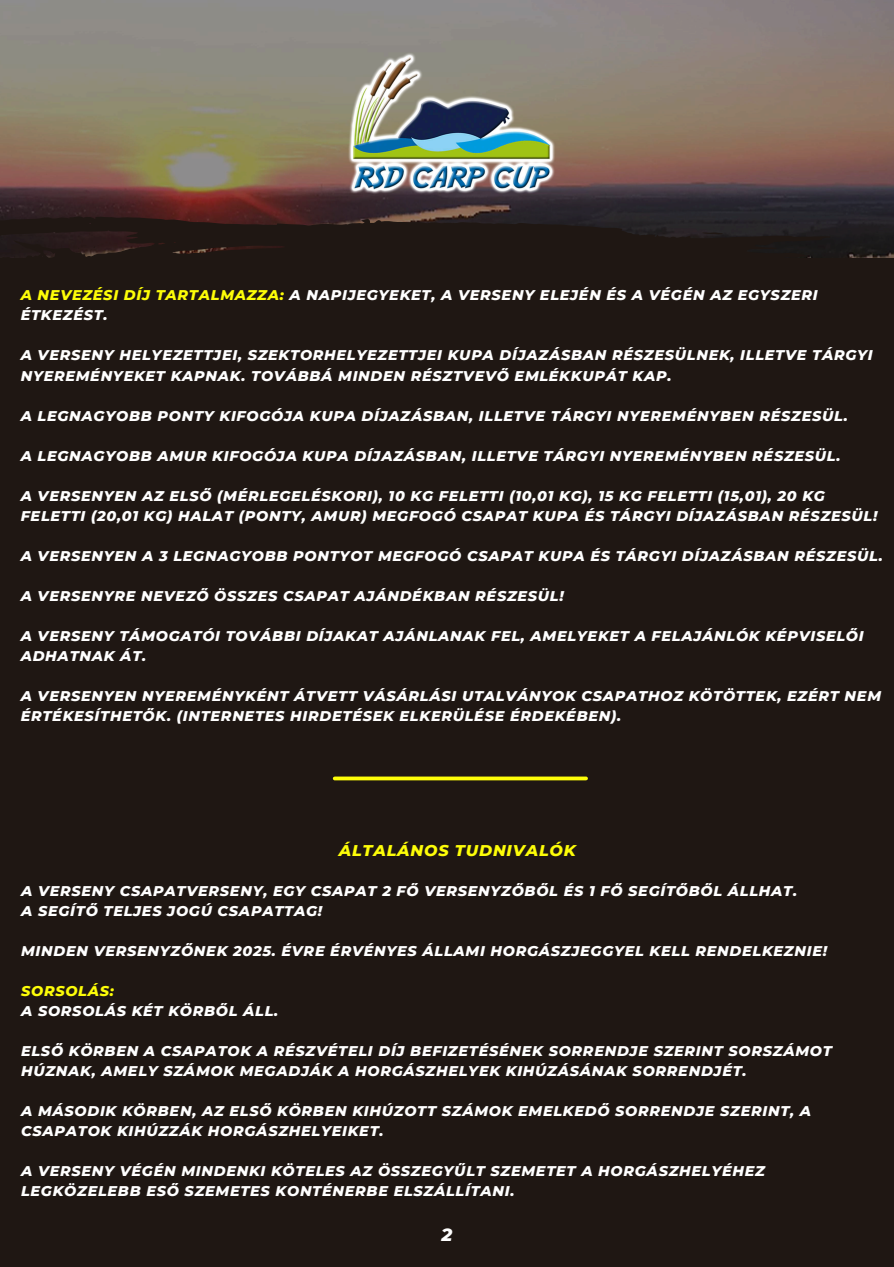
<style>
.page{position:relative;width:894px;height:1267px;background:#fff}
.page>*{position:absolute;margin:0;border:0;box-sizing:border-box;transform-origin:0 0}
.t1{font:italic 800 18px "Montserrat";color:#fff}
.t2{font:italic 800 15.87px "Montserrat";letter-spacing:.05em;color:#fdfd08}
.t3{font:italic 800 14.37px/20px "Montserrat";letter-spacing:.05em;color:#fff}
.t4{font:italic 800 14.37px "Montserrat";letter-spacing:.05em;color:#fdfd08}
.s1{color:#fdfd08}
</style>
<div class="page">
<div style="left:0;top:0;width:893px;height:1267px;background:#1f1713"></div>
<img style="left:0;top:0;width:893px;height:215px">
<svg style="left:0;top:215px;width:893px;height:43px"></svg>
<hr style="left:334px;top:777px;width:251px;height:3px;background:#fdfd08">
<img style="left:312px;top:0;width:289px;height:199px">
<p class="t3" style="left:21px;top:285px;width:798px"><span class="s1">A NEVEZÉSI DÍJ TARTALMAZZA:</span> A NAPIJEGYEKET, A VERSENY ELEJÉN ÉS A VÉGÉN AZ EGYSZERI<br>ÉTKEZÉST.</p>
<p class="t3" style="left:21px;top:345px;width:853px">A VERSENY HELYEZETTJEI, SZEKTORHELYEZETTJEI KUPA DÍJAZÁSBAN RÉSZESÜLNEK, ILLETVE TÁRGYI<br>NYEREMÉNYEKET KAPNAK. TOVÁBBÁ MINDEN RÉSZTVEVŐ EMLÉKKUPÁT KAP.</p>
<p class="t3" style="left:21px;top:405px;width:828px">A LEGNAGYOBB PONTY KIFOGÓJA KUPA DÍJAZÁSBAN, ILLETVE TÁRGYI NYEREMÉNYBEN RÉSZESÜL.</p>
<p class="t3" style="left:21px;top:445px;width:820px">A LEGNAGYOBB AMUR KIFOGÓJA KUPA DÍJAZÁSBAN, ILLETVE TÁRGYI NYEREMÉNYBEN RÉSZESÜL.</p>
<p class="t3" style="left:21px;top:485px;width:857px">A VERSENYEN AZ ELSŐ (MÉRLEGELÉSKORI), 10 KG FELETTI (10,01 KG), 15 KG FELETTI (15,01), 20 KG<br>FELETTI (20,01 KG) HALAT (PONTY, AMUR) MEGFOGÓ CSAPAT KUPA ÉS TÁRGYI DÍJAZÁSBAN RÉSZESÜL!</p>
<p class="t3" style="left:21px;top:545px;width:863px">A VERSENYEN A 3 LEGNAGYOBB PONTYOT MEGFOGÓ CSAPAT KUPA ÉS TÁRGYI DÍJAZÁSBAN RÉSZESÜL.</p>
<p class="t3" style="left:21px;top:585px;width:544px">A VERSENYRE NEVEZŐ ÖSSZES CSAPAT AJÁNDÉKBAN RÉSZESÜL!</p>
<p class="t3" style="left:21px;top:625px;width:844px">A VERSENY TÁMOGATÓI TOVÁBBI DÍJAKAT AJÁNLANAK FEL, AMELYEKET A FELAJÁNLÓK KÉPVISELŐI<br>ADHATNAK ÁT.</p>
<p class="t3" style="left:21px;top:685px;width:861px">A VERSENYEN NYEREMÉNYKÉNT ÁTVETT VÁSÁRLÁSI UTALVÁNYOK CSAPATHOZ KÖTÖTTEK, EZÉRT NEM<br>ÉRTÉKESÍTHETŐK. (INTERNETES HIRDETÉSEK ELKERÜLÉSE ÉRDEKÉBEN).</p>
<p class="t2" style="left:338px;top:838px;width:238px">ÁLTALÁNOS TUDNIVALÓK</p>
<p class="t3" style="left:21px;top:880px;width:777px">A VERSENY CSAPATVERSENY, EGY CSAPAT 2 FŐ VERSENYZŐBŐL ÉS 1 FŐ SEGÍTŐBŐL ÁLLHAT.<br>A SEGÍTŐ TELJES JOGÚ CSAPATTAG!</p>
<p class="t3" style="left:21px;top:940px;width:807px">MINDEN VERSENYZŐNEK 2025. ÉVRE ÉRVÉNYES ÁLLAMI HORGÁSZJEGGYEL KELL RENDELKEZNIE!</p>
<p class="t4" style="left:21px;top:980px;width:94px">SORSOLÁS:</p>
<p class="t3" style="left:21px;top:1000px;width:258px">A SORSOLÁS KÉT KÖRBŐL ÁLL.</p>
<p class="t3" style="left:21px;top:1040px;width:811px">ELSŐ KÖRBEN A CSAPATOK A RÉSZVÉTELI DÍJ BEFIZETÉSÉNEK SORRENDJE SZERINT SORSZÁMOT<br>HÚZNAK, AMELY SZÁMOK MEGADJÁK A HORGÁSZHELYEK KIHÚZÁSÁNAK SORRENDJÉT.</p>
<p class="t3" style="left:21px;top:1100px;width:791px">A MÁSODIK KÖRBEN, AZ ELSŐ KÖRBEN KIHÚZOTT SZÁMOK EMELKEDŐ SORRENDJE SZERINT, A<br>CSAPATOK KIHÚZZÁK HORGÁSZHELYEIKET.</p>
<p class="t3" style="left:21px;top:1160px;width:745px">A VERSENY VÉGÉN MINDENKI KÖTELES AZ ÖSSZEGYŰLT SZEMETET A HORGÁSZHELYÉHEZ<br>LEGKÖZELEBB ESŐ SZEMETES KONTÉNERBE ELSZÁLLÍTANI.</p>
<p class="t1" style="left:441px;top:1221px;width:12px">2</p>
</div>
